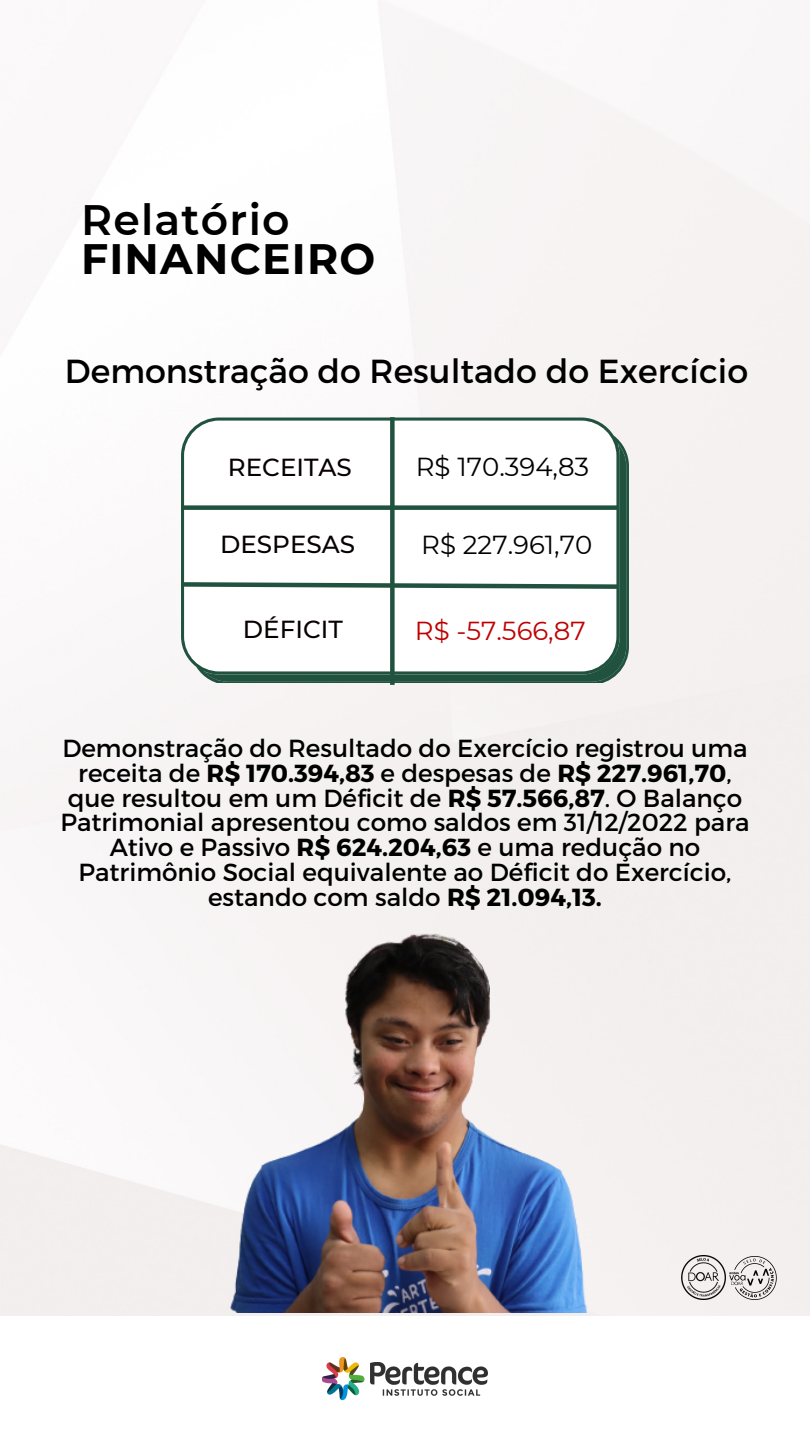
<style>
.page{position:relative;width:810px;height:1440px;background:#fff}
.page>*{position:absolute;margin:0;border:0;box-sizing:border-box;transform-origin:0 0}
.t1{font:700 42.5px "Montserrat";letter-spacing:.03em;color:#000}
.t2{font:600 42.5px "Montserrat";letter-spacing:.03em;color:#000}
.t3{font:33.3px "Montserrat";color:#000}
.t4{font:26px "Montserrat";color:#000}
.t5{font:26px "Montserrat";color:#bf0000}
.t6{font:24.7px/24.8px "Montserrat";color:#000;text-align:center}
.t7{font:500 24.6px "Montserrat";color:#080002}
.s1{font-weight:700}
</style>
<div class="page">
<img style="left:400px;top:1363px;width:88px;height:33px">
<img style="left:322px;top:1358px;width:78px;height:43px">
<svg style="left:181px;top:418px;width:448px;height:265px"></svg>
<div style="left:181px;top:505px;width:438px;height:5px;background:#20523f"></div>
<div style="left:390px;top:417px;width:5px;height:268px;background:#20523f"></div>
<svg style="left:176px;top:580px;width:448px;height:11px"></svg>
<img style="left:67px;top:838px;width:713px;height:475px">
<img style="left:682px;top:1256px;width:44px;height:43px">
<img style="left:729px;top:1254px;width:47px;height:47px">
<h1 class="t2" style="left:81px;top:194px;width:210px">Relatório</h1>
<h1 class="t1" style="left:81px;top:232px;width:296px">FINANCEIRO</h1>
<h2 class="t3" style="left:65px;top:349px;width:685px">Demonstração do Resultado do Exercício</h2>
<p class="t7" style="left:228px;top:452px;width:126px">RECEITAS</p>
<p class="t4" style="left:416px;top:451px;width:175px">R$ 170.394,83</p>
<p class="t7" style="left:220px;top:530px;width:136px">DESPESAS</p>
<p class="t7" style="left:243px;top:615px;width:101px">DÉFICIT</p>
<p class="t4" style="left:421px;top:529px;width:173px">R$ 227.961,70</p>
<p class="t5" style="left:415px;top:615px;width:172px">R$ -57.566,87</p>
<p class="t6" style="left:60px;top:735px;width:691px">Demonstração do Resultado do Exercício registrou uma receita de <span class="s1">R$ 170.394,83</span> e despesas de <span class="s1">R$ 227.961,70</span>, que resultou em um Déficit de <span class="s1">R$ 57.566,87</span>. O Balanço Patrimonial apresentou como saldos em 31/12/2022 para Ativo e Passivo <span class="s1">R$ 624.204,63</span> e uma redução no Patrimônio Social equivalente ao Déficit do Exercício, estando com saldo <span class="s1">R$ 21.094,13.</span></p>
</div>
